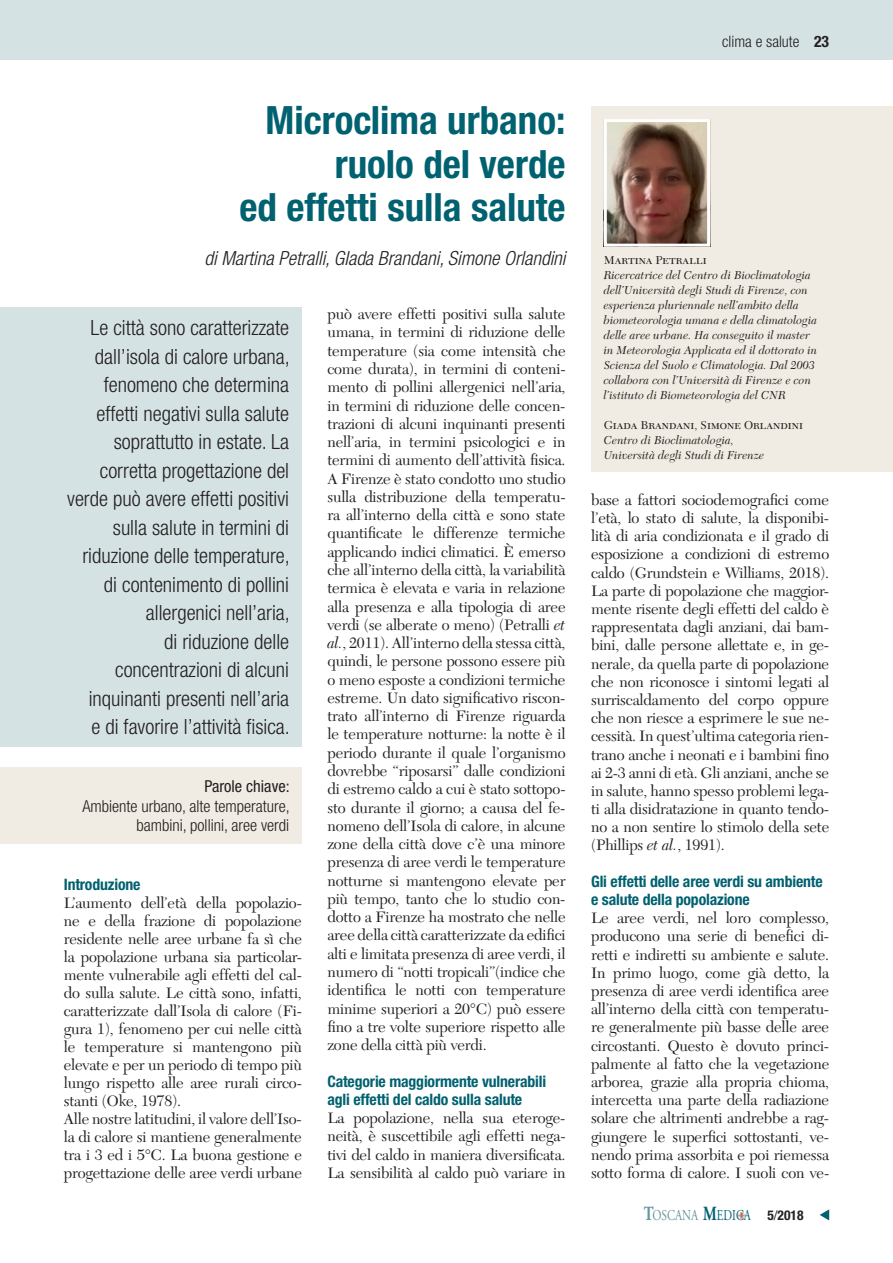
<style>
.page{position:relative;width:893px;height:1263px;background:#fff}
.page>*{position:absolute;margin:0;border:0;box-sizing:border-box;transform-origin:0 0}
.t1{font:700 condensed 39px/43.5px "Helvetica Neue LT Std";color:#006170;text-align:right}
.t2{font:300 condensed 21px/28.5px "Helvetica Neue LT Std";color:#231f20;text-align:right}
.t3{font:italic 300 condensed 19.5px "Helvetica Neue LT Std";color:#231f20}
.t4{font:300 condensed 16.5px/19.5px "Helvetica Neue LT Std";color:#231f20;text-align:right}
.t5{font:condensed 16.5px "Helvetica Neue LT Std";color:#231f20}
.t6{font:15.75px/18.3px "New Caledonia LT Std";letter-spacing:.025em;color:#231f20;text-align:justify}
.t7{font:700 condensed 15.75px/18.1px "Helvetica Neue LT Std";letter-spacing:-.01em;color:#006170}
.t8{font:300 condensed 15.75px "Helvetica Neue LT Std";color:#231f20}
.t9{font:15px "Adobe Garamond Pro";color:#66949f;scale:.76 1}
.t10{font:italic 12px/15px "New Caledonia LT Std";color:#231f20}
.t11{font:12px "New Caledonia LT Std";color:#231f20}
.s1{font-weight:700}
.s2{font-style:italic}
.s3{font-weight:700;font-size:20.1px}
.s4{font-weight:700;font-size:20.1px;color:#006170}
.s5{color:#006170}
.s6{font-family:"Helvetica Neue LT Std";font-weight:700;font-stretch:condensed;font-size:13.5px;color:#231f20}
.s7{font-family:"Helvetica Neue LT Std";font-stretch:condensed;font-size:13.5px;color:#231f20}
</style>
<div class="page">
<svg style="left:738px;top:1212px;width:6px;height:6px"></svg>
<svg style="left:820px;top:1209px;width:9px;height:11px"></svg>
<div style="left:0;top:0;width:893px;height:60px;background:#d5e2e4"></div>
<div style="left:0;top:307px;width:302px;height:440px;background:#d5e2e4"></div>
<div style="left:0;top:768px;width:302px;height:76px;background:#f0ece3"></div>
<div style="left:591px;top:106px;width:302px;height:366px;background:#f0ece3"></div>
<img style="left:608px;top:123px;width:98px;height:120px">
<div style="left:604px;top:119px;width:106px;height:128px;border:3px solid #fff"></div>
<p class="t8" style="left:722px;top:32px;width:79px">clima s lute</p>
<p class="t8" style="left:752px;top:32px;width:79px">testatina <span class="s1">23</span></p>
<h1 class="t1" style="left:239px;top:98px;width:328px">Microclima urbano: ruolo del verde<br>ed effetti sulla salute</h1>
<p class="t3" style="left:204px;top:247px;width:363px">di Martina Petralli, GIada Brandani, Simone Orlandini</p>
<p class="t11" style="left:604px;top:253px;width:104px">Martina Petralli</p>
<p class="t10" style="left:604px;top:268px;width:215px">Ricercatrice del Centro di Bioclimatologia dell’Università degli Studi di Firenze, con esperienza pluriennale nell’ambito della biometeorologia umana e della climatologia delle aree urbane. Ha conseguito il master in Meteorologia Applicata ed il dottorato in Scienza del Suolo e Climatologia. Dal 2003 collabora con l’Università di Firenze e con l’istituto di Biometeorologia del CNR</p>
<p class="t11" style="left:604px;top:418px;width:201px">Giada Brandani, Simone Orlandini</p>
<p class="t10" style="left:604px;top:433px;width:162px">Centro di Bioclimatologia,<br>Università degli Studi di Firenze</p>
<p class="t6" style="left:327px;top:305px;width:240px">può avere effetti positivi sulla salute umana, in termini di riduzione delle temperature (sia come intensità che come durata), in termini di conteni&shy;mento di pollini allergenici nell’aria, in termini di riduzione delle concen&shy;trazioni di alcuni inquinanti presenti nell’aria, in termini psicologici e in termini di aumento dell’attività fisica.<br>A Firenze è stato condotto uno studio sulla distribuzione della temperatu&shy;ra all’interno della città e sono state quantificate le differenze termiche applicando indici climatici. È emerso che all’interno della città, la variabilità termica è elevata e varia in relazione alla presenza e alla tipologia di aree verdi (se alberate o meno) (Petralli <span class="s2">et al.</span>, 2011). All’interno della stessa città, quindi, le persone possono essere più o meno esposte a condizioni termiche estreme. Un dato significativo riscon&shy;trato all’interno di Firenze riguarda le temperature notturne: la notte è il periodo durante il quale l’organismo dovrebbe “riposarsi” dalle condizioni di estremo caldo a cui è stato sottopo&shy;sto durante il giorno; a causa del fe&shy;nomeno dell’Isola di calore, in alcune zone della città dove c’è una minore presenza di aree verdi le temperature notturne si mantengono elevate per più tempo, tanto che lo studio con&shy;dotto a Firenze ha mostrato che nelle aree della città caratterizzate da edifici alti e limitata presenza di aree verdi, il numero di “notti tropicali”(indice che identifica le notti con temperature minime superiori a 20°C) può essere fino a tre volte superiore rispetto alle zone della città più verdi.</p>
<p class="t7" style="left:327px;top:1072px;width:220px">Categorie maggiormente vulnerabili agli effetti del caldo sulla salute</p>
<p class="t6" style="left:327px;top:1109px;width:240px">La popolazione, nella sua eteroge&shy;neità, è suscettibile agli effetti nega&shy;tivi del caldo in maniera diversificata.<br>La sensibilità al caldo può variare in</p>
<p class="t2" style="left:67px;top:313px;width:224px">Le città sono caratterizzate dall’isola di calore urbana, fenomeno che determina effetti negativi sulla salute soprattutto in estate. La corretta progettazione del verde può avere effetti positivi sulla salute in termini di riduzione delle temperature, di contenimento di pollini allergenici nell’aria,<br>di riduzione delle concentrazioni di alcuni inquinanti presenti nell’aria<br>e di favorire l’attività fisica.</p>
<p class="t6" style="left:591px;top:491px;width:240px">base a fattori sociodemografici come l’età, lo stato di salute, la disponibi&shy;lità di aria condizionata e il grado di esposizione a condizioni di estremo caldo (Grundstein e Williams, 2018).<br>La parte di popolazione che maggior&shy;mente risente degli effetti del caldo è rappresentata dagli anziani, dai bam&shy;bini, dalle persone allettate e, in ge&shy;nerale, da quella parte di popolazione che non riconosce i sintomi legati al surriscaldamento del corpo oppure che non riesce a esprimere le sue ne&shy;cessità. In quest’ultima categoria rien&shy;trano anche i neonati e i bambini fino ai 2-3 anni di età. Gli anziani, anche se in salute, hanno spesso problemi lega&shy;ti alla disidratazione in quanto tendo&shy;no a non sentire lo stimolo della sete (Phillips <span class="s2">et al.</span>, 1991).</p>
<p class="t7" style="left:591px;top:872px;width:233px">Gli effetti delle aree verdi su ambiente e salute della popolazione</p>
<p class="t6" style="left:591px;top:909px;width:240px">Le aree verdi, nel loro complesso, producono una serie di benefici di&shy;retti e indiretti su ambiente e salute.<br>In primo luogo, come già detto, la presenza di aree verdi identifica aree all’interno della città con temperatu&shy;re generalmente più basse delle aree circostanti. Questo è dovuto princi&shy;palmente al fatto che la vegetazione arborea, grazie alla propria chioma, intercetta una parte della radiazione solare che altrimenti andrebbe a rag&shy;giungere le superfici sottostanti, ve&shy;nendo prima assorbita e poi riemessa sotto forma di calore. I suoli con ve-</p>
<p class="t5" style="left:204px;top:777px;width:87px">Parole chiave:</p>
<p class="t4" style="left:82px;top:796px;width:209px">Ambiente urbano, alte temperature, bambini, pollini, aree verdi</p>
<p class="t7" style="left:64px;top:875px;width:78px">Introduzione</p>
<p class="t6" style="left:64px;top:894px;width:240px;text-align:left">L’aumento dell’età della popolazio&shy;ne e della frazione di popolazione residente nelle aree urbane fa sì che la popolazione urbana sia particolar&shy;mente vulnerabile agli effetti del cal&shy;do sulla salute. Le città sono, infatti, caratterizzate dall’Isola di calore (Fi&shy;gura 1), fenomeno per cui nelle città le temperature si mantengono più elevate e per un periodo di tempo più lungo rispetto alle aree rurali circo&shy;stanti (Oke, 1978).<br>Alle nostre latitudini, il valore dell’Iso&shy;la di calore si mantiene generalmente tra i 3 ed i 5°C. La buona gestione e progettazione delle aree verdi urbane</p>
<p class="t9" style="left:644px;top:1206px;width:212px"><span class="s3">T</span>OSCANA <span class="s4">M</span><span class="s5">EDICA</span> <span class="s6">5</span><span class="s7">/</span><span class="s6">2018</span></p>
</div>
